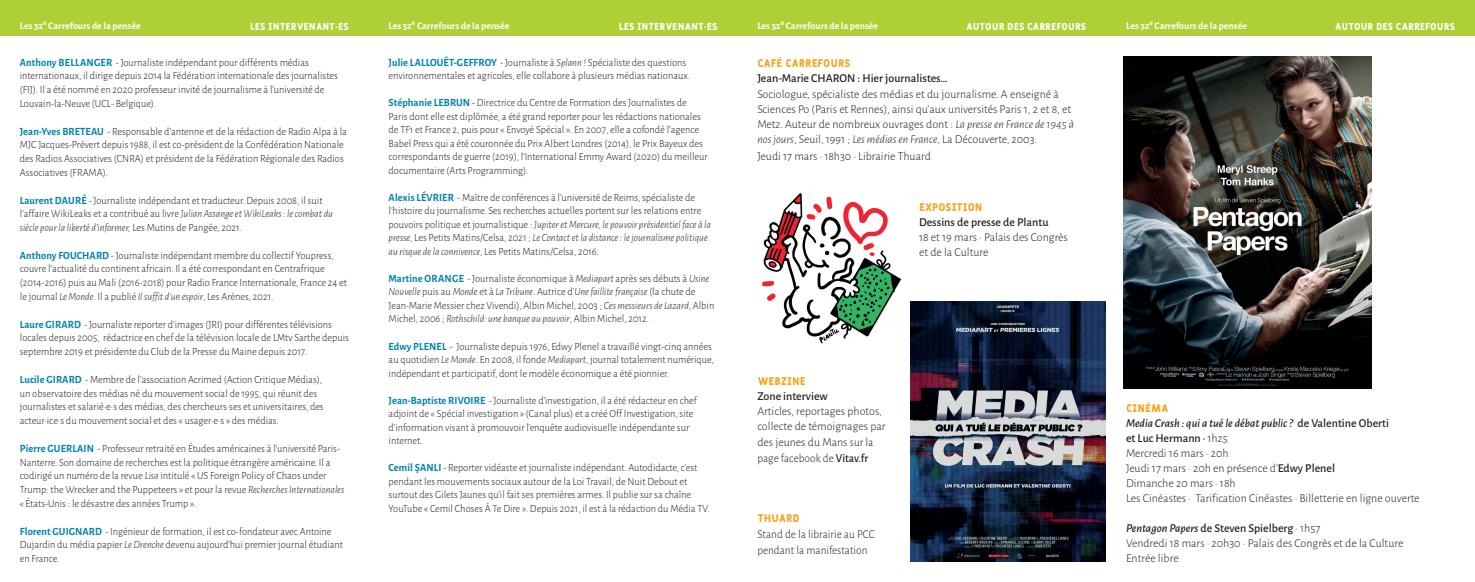
<style>
.page{position:relative;width:1475px;height:582px;background:#fff}
.page>*{position:absolute;margin:0;border:0;box-sizing:border-box;transform-origin:0 0}
.Normal_e{font:300 12px/15px "Alegreya Sans";color:#231f20}
.programme{font:300 12px/15.7px "Alegreya Sans";color:#231f20}
.Normal_e-2{font:500 12px "Alegreya Sans";color:#231f20}
.Normal_e-3{font:italic 500 12px "Alegreya Sans";color:#231f20}
.programme-2{font:300 12px/16px "Alegreya Sans";color:#231f20;scale:.95 1}
.programme-3{font:500 12px "Alegreya Sans";color:#231f20}
.biographies{font:300 11px/13.8px "Alegreya Sans";color:#231f20;scale:.95 1}
.programme-4{font:11px "Fulbo Premier";color:#f9a31b}
.Normal_e-4{font:11px "Fulbo Premier";color:#f9a31b}
.tétière{font:700 10px "Alegreya Sans";color:#fff}
.tétière-2{font:10px "Fulbo Premier";letter-spacing:-.005em;color:#fff}
.tétière-3{font:700 7.5px "Alegreya Sans";color:#fff}
.s1{font-weight:700;color:#0082ae}
.s2{font-style:italic}
.s3{font-weight:500}
.s4{font-style:normal}
.s5{font-weight:300}
</style>
<div class="page">
<div style="left:0;top:0;width:1474px;height:35px;background:#aed036"></div>
<img style="left:910px;top:301px;width:195px;height:260px">
<img style="left:762px;top:193px;width:140px;height:151px">
<img style="left:1123px;top:57px;width:248px;height:331px">
<p class="tétière" style="left:20px;top:18px;width:122px">Les 32<sup>e</sup> Carrefours de la pensée</p>
<p class="tétière" style="left:417px;top:18px;width:94px">Carrefours de la pensée</p>
<p class="tétière-2" style="left:618px;top:20px;width:100px">LES INTERVENANT·ES</p>
<p class="tétière" style="left:388px;top:18px;width:25px">Les 32</p>
<p class="tétière" style="left:785px;top:18px;width:94px">Carrefours de la pensée</p>
<p class="tétière-2" style="left:966px;top:20px;width:121px">AUTOUR DES CARREFOURS</p>
<p class="tétière" style="left:1125px;top:18px;width:122px">Les 32<sup>e</sup> Carrefours de la pensée</p>
<p class="tétière-3" style="left:412px;top:17px;width:5px">e</p>
<p class="tétière-3" style="left:780px;top:17px;width:5px">e</p>
<p class="tétière" style="left:757px;top:18px;width:25px">Les 32</p>
<p class="tétière-2" style="left:1334px;top:20px;width:121px">AUTOUR DES CARREFOURS</p>
<p class="tétière-2" style="left:250px;top:20px;width:100px">LES INTERVENANT·ES</p>
<p class="biographies" style="left:20px;top:55px;width:336px"><span class="s1">Anthony BELLANGER</span> - Journaliste indépendant pour différents médias internationaux, il dirige depuis 2014 la Fédération internationale des journalistes (FIJ). Il a été nommé en 2020 professeur invité de journalisme à l’université de Louvain-la-Neuve (UCL- Belgique).</p>
<p class="biographies" style="left:20px;top:124px;width:346px"><span class="s1">Jean-Yves BRETEAU</span> - Responsable d’antenne et de la rédaction de Radio Alpa à la MJC Jacques-Prévert depuis 1988, il est co-président de la Confédération Nationale des Radios Associatives (CNRA) et président de la Fédération Régionale des Radios Associatives (FRAMA).</p>
<p class="biographies" style="left:20px;top:192px;width:331px"><span class="s1">Laurent DAURÉ</span> - Journaliste indépendant et traducteur. Depuis 2008, il suit l’affaire WikiLeaks et a contribué au livre <span class="s2">Julian Assange et WikiLeaks : le combat du siècle pour la liberté d’informer,</span> Les Mutins de Pangée, 2021.</p>
<p class="biographies" style="left:20px;top:248px;width:346px"><span class="s1">Anthony FOUCHARD</span> - Journaliste indépendant membre du collectif Youpress, couvre l’actualité du continent africain. Il a été correspondant en Centrafrique (2014-2016) puis au Mali (2016-2018) pour Radio France Internationale, France 24 et le journal <span class="s2">Le Monde</span>. Il a publié <span class="s2">Il suffit d’un espoir</span>, Les Arènes, 2021.</p>
<p class="biographies" style="left:20px;top:316px;width:348px"><span class="s1">Laure GIRARD</span> - Journaliste reporter d’images (JRI) pour différentes télévisions locales depuis 2005, rédactrice en chef de la télévision locale de LMtv Sarthe depuis septembre 2019 et présidente du Club de la Presse du Maine depuis 2017.</p>
<p class="biographies" style="left:20px;top:371px;width:321px"><span class="s1">Lucile GIRARD</span> - Membre de l’association Acrimed (Action Critique Médias), un observatoire des médias né du mouvement social de 1995, qui réunit des journalistes et salarié·e·s des médias, des chercheurs·ses et universitaires, des acteur·ice·s du mouvement social et des « usager·e·s » des médias.</p>
<p class="biographies" style="left:20px;top:440px;width:343px"><span class="s1">Pierre GUERLAIN</span> - Professeur retraité en Études américaines à l’université Paris-Nanterre. Son domaine de recherches est la politique étrangère américaine. Il a codirigé un numéro de la revue <span class="s2">Lisa</span> intitulé « US Foreign Policy of Chaos under Trump: the Wrecker and the Puppeteers » et pour la revue <span class="s2">Recherches Internationales </span>« États-Unis : le désastre des années Trump ».</p>
<p class="biographies" style="left:20px;top:523px;width:342px"><span class="s1">Florent GUIGNARD</span> - Ingénieur de formation, il est co-fondateur avec Antoine<br>Dujardin du média papier <span class="s2">Le Drenche</span> devenu aujourd’hui premier journal étudiant en France.</p>
<p class="biographies" style="left:388px;top:55px;width:319px;line-height:13.5px"><span class="s1">Julie LALLOUËT-GEFFROY</span> - Journaliste à <span class="s2">Splann !</span> Spécialiste des questions environnementales et agricoles, elle collabore à plusieurs médias nationaux.</p>
<p class="biographies" style="left:388px;top:95px;width:337px;line-height:13.5px"><span class="s1">Stéphanie LEBRUN</span> - Directrice du Centre de Formation des Journalistes de Paris dont elle est diplômée, a été grand reporter pour les rédactions nationales de TF1 et France 2, puis pour « Envoyé Spécial ». En 2007, elle a cofondé l’agence Babel Press qui a été couronnée du Prix Albert Londres (2014), le Prix Bayeux des correspondants de guerre (2019), l’International Emmy Award (2020) du meilleur documentaire (Arts Programming).</p>
<p class="biographies" style="left:388px;top:190px;width:341px;line-height:13.5px"><span class="s1">Alexis LÉVRIER</span> - Maître de conférences à l’université de Reims, spécialiste de l’histoire du journalisme. Ses recherches actuelles portent sur les relations entre pouvoirs politique et journalistique : <span class="s2">Jupiter et Mercure, le pouvoir présidentiel face à la presse,</span> Les Petits Matins/Celsa, 2021 ; <span class="s2">Le Contact et la distance : le journalisme politique au risque de la connivence</span>, Les Petits Matins/Celsa, 2016.</p>
<p class="biographies" style="left:388px;top:271px;width:344px;line-height:13.5px"><span class="s1">Martine ORANGE</span> - Journaliste économique à <span class="s2">Mediapart</span> après ses débuts à <span class="s2">Usine Nouvelle</span> puis au <span class="s2">Monde</span> et à <span class="s2">La Tribune</span>. Autrice d’<span class="s2">Une faillite française</span> (la chute de Jean-Marie Messier chez Vivendi), Albin Michel, 2003 ; <span class="s2">Ces messieurs de Lazard</span>, Albin Michel, 2006 ; <span class="s2">Rothschild: une banque au pouvoir</span>, Albin Michel, 2012.</p>
<p class="biographies" style="left:388px;top:338px;width:344px;line-height:13.5px"><span class="s1">Edwy PLENEL</span> - Journaliste depuis 1976, Edwy Plenel a travaillé vingt-cinq années au quotidien <span class="s2">Le Monde</span>. En 2008, il fonde <span class="s2">Mediapart</span>, journal totalement numérique, indépendant et participatif, dont le modèle économique a été pionnier.</p>
<p class="biographies" style="left:388px;top:392px;width:326px;line-height:13.5px"><span class="s1">Jean-Baptiste RIVOIRE</span> - Journaliste d’investigation, il a été rédacteur en chef adjoint de « Spécial investigation » (Canal plus) et a créé Off Investigation, site d’information visant à promouvoir l’enquête audiovisuelle indépendante sur internet.</p>
<p class="biographies" style="left:388px;top:460px;width:339px;line-height:13.5px"><span class="s1">Cemil ŞANLI</span> - Reporter vidéaste et journaliste indépendant. Autodidacte, c’est pendant les mouvements sociaux autour de la Loi Travail, de Nuit Debout et surtout des Gilets Jaunes qu’il fait ses premières armes. Il publie sur sa chaîne YouTube « Cemil Choses À Te Dire ». Depuis 2021, il est à la rédaction du Média TV.</p>
<p class="Normal_e-4" style="left:757px;top:57px;width:95px">CAFÉ CARREFOURS</p>
<p class="Normal_e-2" style="left:757px;top:70px;width:192px">Jean-Marie CHARON : Hier journalistes…</p>
<p class="Normal_e" style="left:757px;top:86px;width:318px">Sociologue, spécialiste des médias et du journalisme. A enseigné à Sciences Po (Paris et Rennes), ainsi qu’aux universités Paris 1, 2 et 8, et Metz. Auteur de nombreux ouvrages dont : <span class="s2">La presse en France de 1945 à nos jours</span>, Seuil, 1991 ; <span class="s2">Les médias en France</span>, La Découverte, 2003.</p>
<p class="Normal_e" style="left:757px;top:148px;width:175px">Jeudi 17 mars · 18h30 · Librairie Thuard</p>
<p class="programme-4" style="left:918px;top:200px;width:65px">EXPOSITION</p>
<p class="programme-3" style="left:918px;top:213px;width:131px">Dessins de presse de Plantu</p>
<p class="programme" style="left:918px;top:228px;width:150px">18 et 19 mars · Palais des Congrès</p>
<p class="programme" style="left:918px;top:243px;width:71px">et de la Culture</p>
<p class="programme-4" style="left:757px;top:374px;width:50px">WEBZINE</p>
<p class="programme-3" style="left:757px;top:387px;width:72px">Zone interview</p>
<p class="programme" style="left:757px;top:402px;width:130px">Articles, reportages photos, collecte de témoignages par des jeunes du Mans sur la page facebook de <span class="s3">Vitav.fr</span></p>
<p class="programme-4" style="left:757px;top:511px;width:44px">THUARD</p>
<p class="programme-2" style="left:757px;top:525px;width:125px">Stand de la librairie au PCC pendant la manifestation</p>
<p class="Normal_e-4" style="left:1125px;top:401px;width:44px">CINÉMA</p>
<p class="Normal_e-3" style="left:1125px;top:414px;width:264px">Media Crash : qui a tué le débat public ? <span class="s4">de Valentine Oberti</span></p>
<p class="Normal_e-2" style="left:1125px;top:429px;width:103px">et Luc Hermann · <span class="s5">1h25</span></p>
<p class="Normal_e" style="left:1125px;top:445px;width:104px">Mercredi 16 mars · 20h</p>
<p class="Normal_e" style="left:1125px;top:460px;width:210px">Jeudi 17 mars · 20h en présence d’<span class="s3">Edwy Plenel</span></p>
<p class="Normal_e" style="left:1125px;top:475px;width:111px">Dimanche 20 mars · 18h</p>
<p class="Normal_e" style="left:1125px;top:490px;width:295px">Les Cinéastes · Tarification Cinéastes · Billetterie en ligne ouverte</p>
<p class="Normal_e-2" style="left:1125px;top:519px;width:196px"><span class="s2">Pentagon Papers</span> de Steven Spielberg <span class="s5">· 1h57</span></p>
<p class="Normal_e" style="left:1125px;top:535px;width:279px">Vendredi 18 mars · 20h30 • Palais des Congrès et de la Culture</p>
<p class="Normal_e" style="left:1125px;top:550px;width:54px">Entrée libre</p>
</div>
